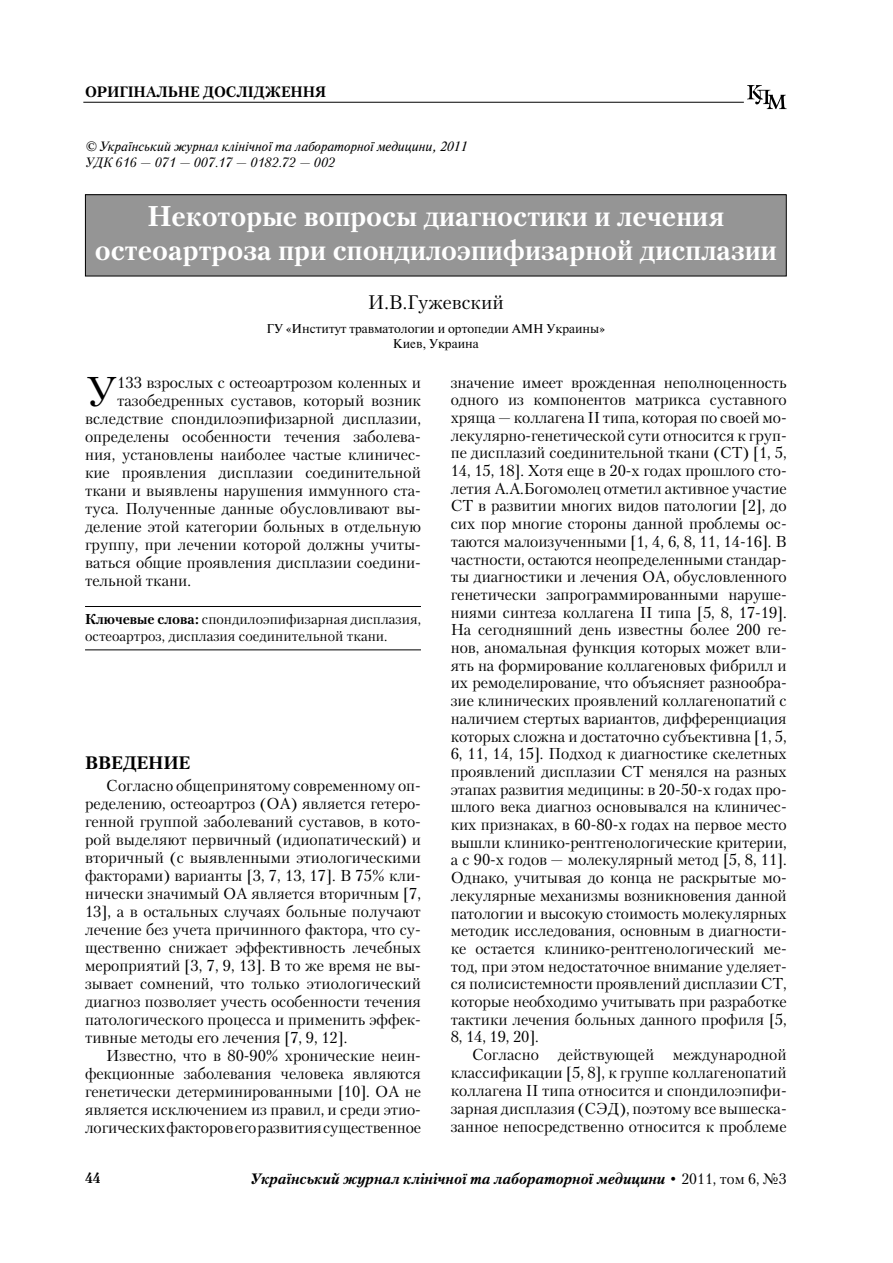
<style>
.page{position:relative;width:893px;height:1263px;background:#fff}
.page>*{position:absolute;margin:0;border:0;box-sizing:border-box;transform-origin:0 0}
.t1{font:41.4px "Petersburg C";color:#000}
.t2{font:700 28.5px/33.8px "Petersburg C";color:#fff;text-align:center}
.t3{font:19.5px "Petersburg C";color:#000}
.t4{font:700 18px "Petersburg C";color:#000}
.t5{font:15.75px/17.7px "Petersburg C";color:#000;text-align:justify}
.t6{font:italic 700 15px "Petersburg C";color:#000}
.t7{font:700 15px "Petersburg C";color:#000}
.t8{font:14.25px/17.1px "Petersburg C";color:#000}
.t9{font:italic 13.5px "Newton C";color:#000}
.t10{font:italic 13.5px "Petersburg C";color:#000}
.t11{font:12.75px/15.3px "Newton C";color:#000;text-align:center}
.s1{font-weight:700}
.s2{font-weight:400;font-style:normal}
</style>
<div class="page">
<svg style="left:747px;top:85px;width:40px;height:24px"></svg>
<hr style="left:83px;top:102px;width:661px;height:1px;background:#000">
<div style="left:85px;top:195px;width:701px;height:81px;background:#959595"></div>
<div style="left:85px;top:194px;width:702px;height:82px;border:1px solid #000"></div>
<hr style="left:85px;top:606px;width:336px;height:1px;background:#000">
<hr style="left:85px;top:649px;width:336px;height:1px;background:#000">
<p class="t7" style="left:85px;top:83px;width:243px">ОРИГIНАЛЬНЕ ДОСЛIДЖЕННЯ</p>
<p class="t9" style="left:85px;top:139px;width:383px">© Український журнал клiнiчної та лабораторної медицини, 2011</p>
<p class="t10" style="left:85px;top:155px;width:252px">УДК 616 — 071 — 007.17 — 0182.72 — 002</p>
<h2 class="t2" style="left:95px;top:200px;width:684px">Некоторые вопросы диагностики и лечения остеоартроза при спондилоэпифизарной дисплазии</h2>
<p class="t3" style="left:368px;top:291px;width:137px">И.В.Гужевский</p>
<p class="t11" style="left:267px;top:321px;width:340px">ГУ «Институт травматологии и ортопедии АМН Украины»<br>Киев, Украина</p>
<h1 class="t1" style="left:85px;top:366px;width:34px">У</h1>
<p class="t5" style="left:117px;top:373px;width:305px">133 взрослых с остеоартрозом коленных и</p>
<p class="t5" style="left:451px;top:373px;width:337px">значение имеет врожденная неполноценность одного из компонентов матрикса суставного хряща — коллагена II типа, которая по своей мо&shy;лекулярно-генетической сути относится к груп&shy;пе дисплазий соединительной ткани (СТ) [1, 5, 14, 15, 18]. Хотя еще в 20-х годах прошлого сто&shy;летия А.А.Богомолец отметил активное участие СТ в развитии многих видов патологии [2], до сих пор многие стороны данной проблемы ос&shy;таются малоизученными [1, 4, 6, 8, 11, 14-16]. В частности, остаются неопределенными стандар&shy;ты диагностики и лечения ОА, обусловленного генетически запрограммированными наруше&shy;ниями синтеза коллагена II типа [5, 8, 17-19].<br>На сегодняшний день известны более 200 ге&shy;нов, аномальная функция которых может вли&shy;ять на формирование коллагеновых фибрилл и их ремоделирование, что объясняет разнообра&shy;зие клинических проявлений коллагенопатий с наличием стертых вариантов, дифференциация которых сложна и достаточно субъективна [1, 5, 6, 11, 14, 15]. Подход к диагностике скелетных проявлений дисплазии СТ менялся на разных этапах развития медицины: в 20-50-х годах про&shy;шлого века диагноз основывался на клиничес&shy;ких признаках, в 60-80-х годах на первое место вышли клинико-рентгенологические критерии, а с 90-х годов — молекулярный метод [5, 8, 11].<br>Однако, учитывая до конца не раскрытые мо&shy;лекулярные механизмы возникновения данной патологии и высокую стоимость молекулярных методик исследования, основным в диагности&shy;ке остается клинико-рентгенологический ме&shy;тод, при этом недостаточное внимание уделяет&shy;ся полисистемности проявлений дисплазии СТ, которые необходимо учитывать при разработке тактики лечения больных данного профиля [5, 8, 14, 19, 20].</p>
<p class="t5" style="left:451px;top:1045px;width:337px;text-indent:21px">Согласно действующей международной классификации [5, 8], к группе коллагенопатий коллагена II типа относится и спондилоэпифи&shy;зарная дисплазия (СЭД), поэтому все вышеска&shy;занное непосредственно относится к проблеме</p>
<p class="t5" style="left:117px;top:391px;width:305px">тазобедренных суставов, который возник</p>
<p class="t5" style="left:85px;top:409px;width:337px">вследствие спондилоэпифизарной дисплазии,</p>
<p class="t5" style="left:85px;top:427px;width:337px">определены особенности течения заболева-</p>
<p class="t5" style="left:85px;top:445px;width:337px">ния, установлены наиболее частые клиничес-</p>
<p class="t5" style="left:85px;top:463px;width:337px">кие проявления дисплазии соединительной</p>
<p class="t5" style="left:85px;top:481px;width:337px">ткани и выявлены нарушения иммунного ста-</p>
<p class="t5" style="left:85px;top:499px;width:337px">туса. Полученные данные обусловливают вы-</p>
<p class="t5" style="left:85px;top:517px;width:337px">деление этой категории больных в отдельную</p>
<p class="t5" style="left:85px;top:535px;width:337px">группу, при лечении которой должны учиты-</p>
<p class="t5" style="left:85px;top:553px;width:337px">ваться общие проявления дисплазии соедини-</p>
<p class="t5" style="left:85px;top:571px;width:107px">тельной ткани.</p>
<p class="t8" style="left:85px;top:610px;width:337px"><span class="s1">Ключевые слова:</span> спондилоэпифизарная дисплазия, остеоартроз, дисплазия соединительной ткани.</p>
<p class="t4" style="left:85px;top:752px;width:28px">Введение</p>
<p class="t5" style="left:85px;top:776px;width:337px;text-indent:21px">Согласно общепринятому современному оп&shy;ределению, остеоартроз (ОА) является гетеро&shy;генной группой заболеваний суставов, в кото&shy;рой выделяют первичный (идиопатический) и вторичный (с выявленными этиологическими факторами) варианты [3, 7, 13, 17]. В 75% кли&shy;нически значимый ОА является вторичным [7, 13], а в остальных случаях больные получают лечение без учета причинного фактора, что су&shy;щественно снижает эффективность лечебных мероприятий [3, 7, 9, 13]. В то же время не вы&shy;зывает сомнений, что только этиологический диагноз позволяет учесть особенности течения патологического процесса и применить эффек&shy;тивные методы его лечения [7, 9, 12].</p>
<p class="t5" style="left:85px;top:1046px;width:337px;text-indent:21px">Известно, что в 80-90% хронические неин&shy;фекционные заболевания человека являются генетически детерминированными [10]. ОА не является исключением из правил, и среди этио&shy;логических факторов его развития существенное</p>
<p class="t7" style="left:85px;top:1169px;width:9px">44</p>
<p class="t6" style="left:250px;top:1170px;width:538px">Український журнал клiнiчної та лабораторної медицини <span class="s2">• 2011, том 6, №3</span></p>
</div>
